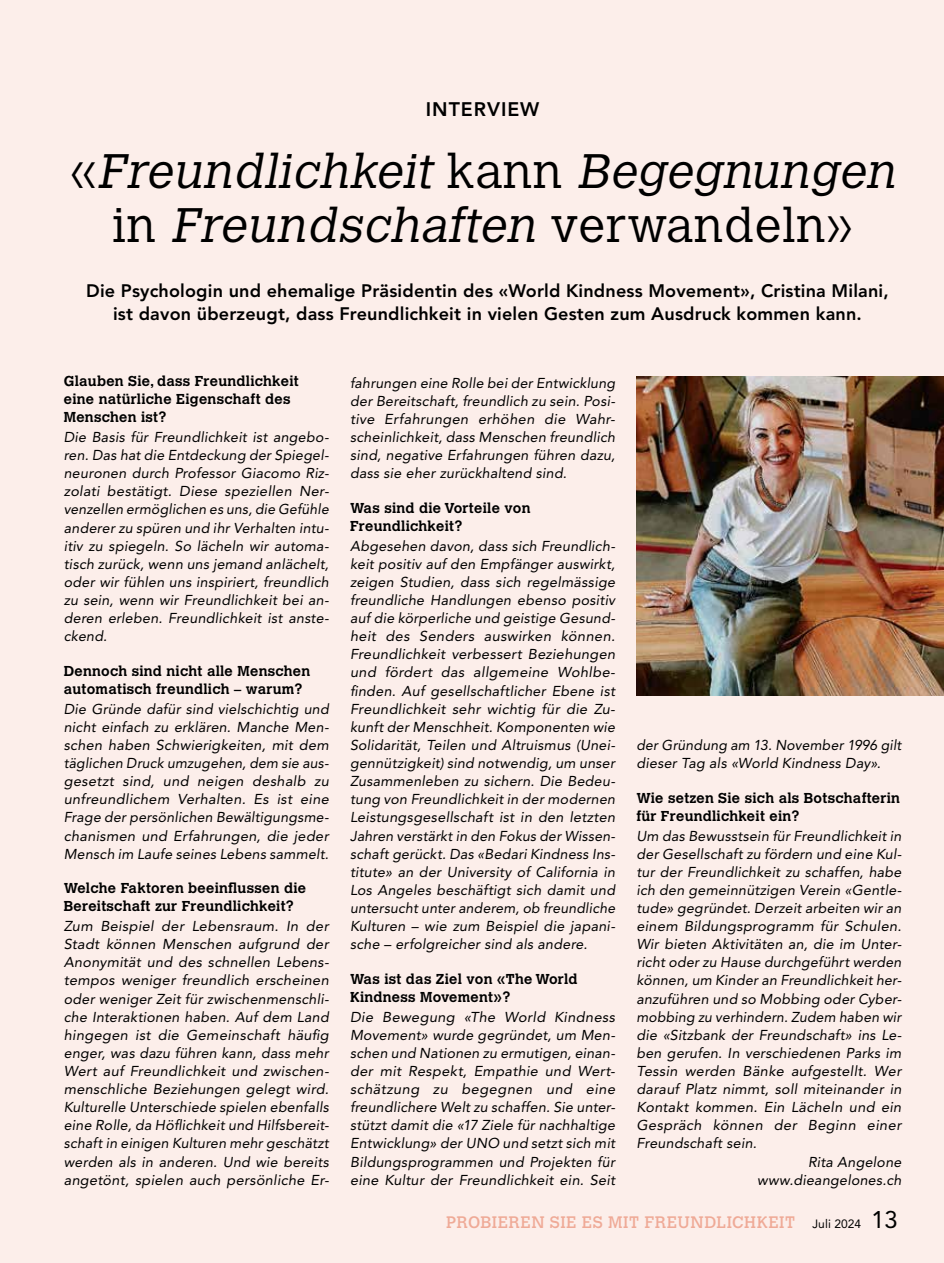
<style>
.page{position:relative;width:944px;height:1263px;background:#fceeea}
.page>*{position:absolute;margin:0;border:0;box-sizing:border-box;transform-origin:0 0}
.t1{font:italic 300 48px/54px "Calvert MT Std";color:#000;text-align:center}
.t2{font:800 19.5px "Avenir LT Std";letter-spacing:.05em;color:#000}
.t3{font:800 18px/22.5px "Avenir LT Std";letter-spacing:.01em;color:#000;text-align:center}
.t4{font:16.5px "Calvert MT Std";letter-spacing:.03em;color:#efaa97}
.t5{font:italic 14.25px/18.1px "Avenir LT Std";letter-spacing:.02em;color:#000;text-align:justify}
.t6{font:700 14.25px/18.1px "Calvert MT Std";letter-spacing:.02em;color:#000}
.t7{font:12px "Avenir LT Std";letter-spacing:.01em;color:#000}
.s1{font-style:normal}
.s2{font-size:24px}
</style>
<div class="page">
<img style="left:636px;top:377px;width:308px;height:319px">
<h2 class="t2" style="left:426px;top:98px;width:115px">INTERVIEW</h2>
<h1 class="t1" style="left:70px;top:145px;width:836px"><span class="s1">«</span> Freundlichkeit <span class="s1">k a n n</span> Begegnungen <span class="s1">i n</span> Freundschaften <span class="s1">v e r w a n d e l n »</span></h1>
<p class="t3" style="left:86px;top:280px;width:804px">Die Psychologin und ehemalige Präsidentin des «World Kindness Movement», Cristina Milani, ist davon überzeugt, dass Freundlichkeit in vielen Gesten zum Ausdruck kommen kann.</p>
<p class="t6" style="left:64px;top:372px;width:236px">Glauben Sie, dass Freundlichkeit eine natürliche Eigenschaft des<br>Menschen ist?</p>
<p class="t5" style="left:64px;top:428px;width:267px;text-align:left">Die Basis für Freundlichkeit ist angebo&shy;ren. Das hat die Entdeckung der Spiegel&shy;neuronen durch Professor Giacomo Riz&shy;zolati bestätigt. Diese speziellen Ner&shy;venzellen ermöglichen es uns, die Gefühle anderer zu spüren und ihr Verhalten intu&shy;itiv zu spiegeln. So lächeln wir automa&shy;tisch zurück, wenn uns jemand anlächelt, oder wir fühlen uns inspiriert, freundlich zu sein, wenn wir Freundlichkeit bei an-- deren erleben. Freundlichkeit ist anste&shy;ckend.</p>
<p class="t6" style="left:64px;top:662px;width:248px">Dennoch sind nicht alle Menschen automatisch freundlich – warum?</p>
<p class="t5" style="left:64px;top:700px;width:267px">Die Gründe dafür sind vielschichtig und nicht einfach zu erklären. Manche Men&shy;schen haben Schwierigkeiten, mit dem täglichen Druck umzugehen, dem sie aus&shy;gesetzt sind, und neigen deshalb zu unfreundlichem Verhalten. Es ist eine Frage der persönlichen Bewältigungsme&shy;chanismen und Erfahrungen, die jeder Mensch im Laufe seines Lebens sammelt.</p>
<p class="t6" style="left:64px;top:879px;width:244px">Welche Faktoren beeinflussen die<br>Bereitschaft zur Freundlichkeit?</p>
<p class="t5" style="left:64px;top:917px;width:267px">Zum Beispiel der Lebensraum. In der Stadt können Menschen aufgrund der Anonymität und des schnellen Lebens&shy;tempos weniger freundlich erscheinen oder weniger Zeit für zwischenmenschli&shy;che Interaktionen haben. Auf dem Land hingegen ist die Gemeinschaft häufig enger, was dazu führen kann, dass mehr Wert auf Freundlichkeit und zwischen&shy;menschliche Beziehungen gelegt wird.<br>Kulturelle Unterschiede spielen ebenfalls eine Rolle, da Höflichkeit und Hilfsbereit&shy;schaft in einigen Kulturen mehr geschätzt werden als in anderen. Und wie bereits angetönt, spielen auch persönliche Er--</p>
<p class="t5" style="left:350px;top:374px;width:267px">fahrungen eine Rolle bei der Entwicklung der Bereitschaft, freundlich zu sein. Posi&shy;tive Erfahrungen erhöhen die Wahr&shy;scheinlichkeit, dass Menschen freundlich sind, negative Erfahrungen führen dazu, dass sie eher zurückhaltend sind.</p>
<p class="t6" style="left:350px;top:499px;width:182px">Was sind die Vorteile von<br>Freundlichkeit?</p>
<p class="t5" style="left:350px;top:537px;width:267px;text-align:left">Abgesehen davon, dass sich Freundlich&shy;keit positiv auf den Empfänger auswirkt, zeigen Studien, dass sich regelmässige freundliche Handlungen ebenso positiv auf die körperliche und geistige Gesund&shy;heit des Senders auswirken können.<br>Freundlichkeit verbessert Beziehungen und fördert das allgemeine Wohlbe&shy;finden. Auf gesellschaftlicher Ebene ist Freundlichkeit sehr wichtig für die Zu-- kunft der Menschheit. Komponenten wie Solidarität, Teilen und Altruismus (Unei&shy;gennützigkeit) sind notwendig, um unser Zusammenleben zu sichern. Die Bedeu&shy;tung von Freundlichkeit in der modernen Leistungsgesellschaft ist in den letzten Jahren verstärkt in den Fokus der Wissen&shy;schaft gerückt. Das «Bedari Kindness Ins&shy;titute» an der University of California in Los Angeles beschäftigt sich damit und untersucht unter anderem, ob freundliche Kulturen – wie zum Beispiel die japani&shy;sche – erfolgreicher sind als andere.</p>
<p class="t6" style="left:350px;top:969px;width:229px">Was ist das Ziel von «The World<br>Kindness Movement»?</p>
<p class="t5" style="left:350px;top:1008px;width:267px">Die Bewegung «The World Kindness Movement» wurde gegründet, um Men&shy;schen und Nationen zu ermutigen, einan&shy;der mit Respekt, Empathie und Wert&shy;schätzung zu begegnen und eine freundlichere Welt zu schaffen. Sie unter&shy;stützt damit die «17 Ziele für nachhaltige Entwicklung» der UNO und setzt sich mit Bildungsprogrammen und Projekten für eine Kultur der Freundlichkeit ein. Seit</p>
<p class="t5" style="left:636px;top:736px;width:267px">der Gründung am 13. November 1996 gilt dieser Tag als «World Kindness Day».</p>
<p class="t6" style="left:636px;top:788px;width:265px">Wie setzen Sie sich als Botschafterin für Freundlichkeit ein?</p>
<p class="t5" style="left:636px;top:827px;width:267px">Um das Bewusstsein für Freundlichkeit in</p>
<p class="t5" style="left:636px;top:845px;width:267px">der Gesellschaft zu fördern und eine Kul-</p>
<p class="t5" style="left:636px;top:863px;width:267px">tur der Freundlichkeit zu schaffen, habe</p>
<p class="t5" style="left:636px;top:881px;width:267px">ich den gemeinnützigen Verein «Gentle-</p>
<p class="t5" style="left:636px;top:899px;width:267px">tude» gegründet. Derzeit arbeiten wir an</p>
<p class="t5" style="left:636px;top:917px;width:267px">einem Bildungsprogramm für Schulen.</p>
<p class="t5" style="left:636px;top:935px;width:267px">Wir bieten Aktivitäten an, die im Unter-</p>
<p class="t5" style="left:636px;top:953px;width:267px">richt oder zu Hause durchgeführt werden</p>
<p class="t5" style="left:636px;top:972px;width:267px">können, um Kinder an Freundlichkeit her-</p>
<p class="t5" style="left:636px;top:990px;width:265px">anzuführen und so Mobbing oder Cyber-</p>
<p class="t5" style="left:636px;top:1008px;width:266px">mobbing zu verhindern. Zudem haben wir</p>
<p class="t5" style="left:636px;top:1026px;width:264px">die «Sitzbank der Freundschaft» ins Le--</p>
<p class="t5" style="left:636px;top:1044px;width:267px">ben gerufen. In verschiedenen Parks im</p>
<p class="t5" style="left:636px;top:1062px;width:267px">Tessin werden Bänke aufgestellt. Wer</p>
<p class="t5" style="left:636px;top:1080px;width:267px">darauf Platz nimmt, soll miteinander in</p>
<p class="t5" style="left:636px;top:1098px;width:266px">Kontakt kommen. Ein Lächeln und ein</p>
<p class="t5" style="left:636px;top:1116px;width:267px">Gespräch können der Beginn einer</p>
<p class="t5" style="left:636px;top:1135px;width:122px">Freundschaft sein.</p>
<p class="t5" style="left:808px;top:1153px;width:95px">Rita Angelone</p>
<p class="t5" style="left:757px;top:1171px;width:146px">www.dieangelones.ch</p>
<p class="t4" style="left:446px;top:1212px;width:351px">PROBIEREN SIE ES MIT FREUNDLICHKEIT</p>
<p class="t7" style="left:812px;top:1216px;width:87px">Juli 2024 <span class="s2">13</span></p>
</div>
